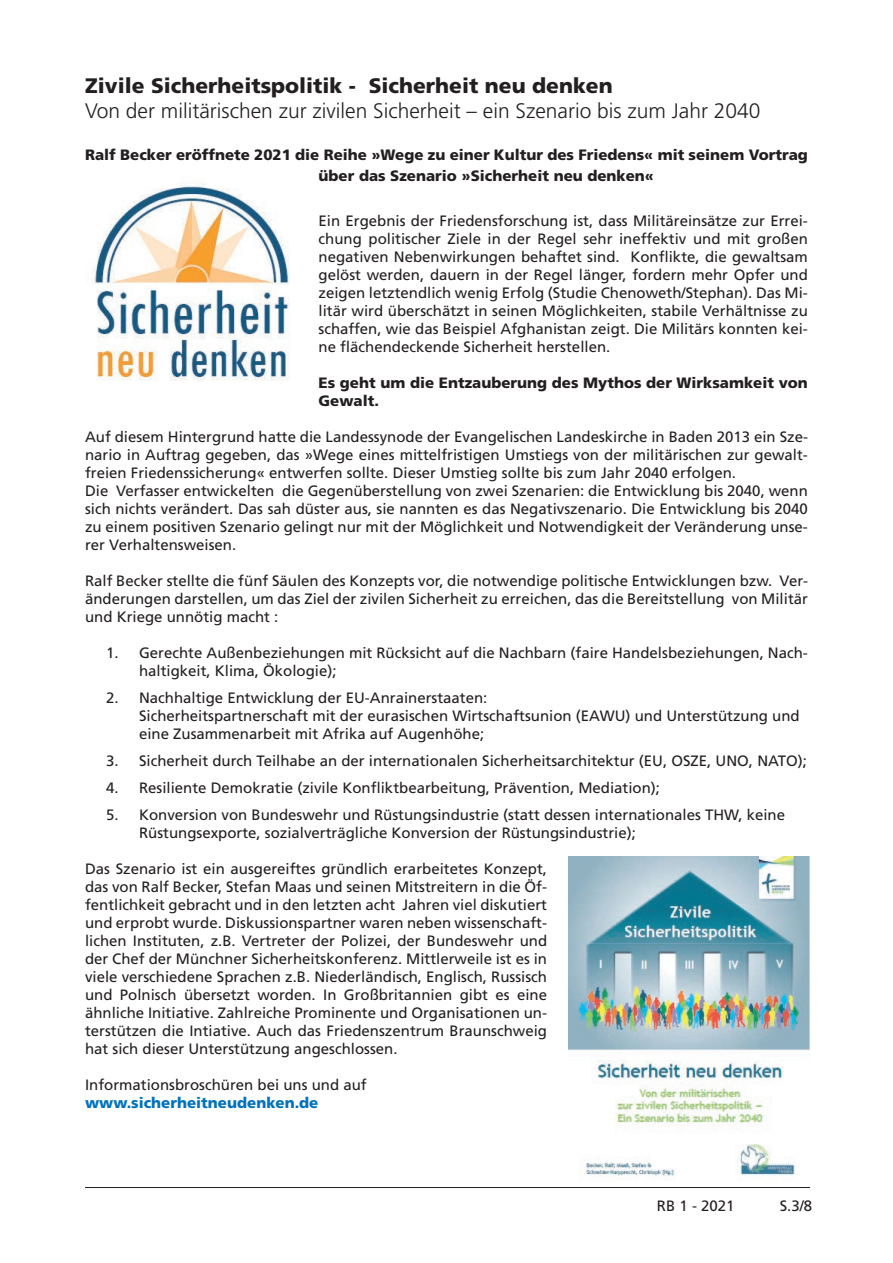
<style>
.page{position:relative;width:893px;height:1263px;background:#fff}
.page>*{position:absolute;margin:0;border:0;box-sizing:border-box;transform-origin:0 0}
.t1{font:300 21px "Frutiger";color:#231f20}
.t2{font:900 21px "Frutiger";color:#231f20}
.t3{font:15px/18px "Frutiger";color:#231f20}
.t4{font:900 15px/21px "Frutiger";color:#231f20}
.t5{font:900 15px "Frutiger";color:#0072bc}
</style>
<div class="page">
<hr style="left:85px;top:1187px;width:725px;height:1px;background:#231f20">
<img style="left:91px;top:182px;width:199px;height:199px">
<img style="left:568px;top:856px;width:242px;height:322px">
<h1 class="t2" style="left:85px;top:73px;width:529px">Zivile Sicherheitspolitik - Sicherheit neu denken</h1>
<h1 class="t1" style="left:85px;top:99px;width:677px">Von der militärischen zur zivilen Sicherheit – ein Szenario bis zum Jahr 2040</h1>
<p class="t4" style="left:319px;top:144px;width:491px;text-indent:-234px">Ralf Becker eröffnete 2021 die Reihe »Wege zu einer Kultur des Friedens« mit seinem Vortrag über das Szenario »Sicherheit neu denken«</p>
<p class="t3" style="left:319px;top:212px;width:491px;text-align:justify">Ein Ergebnis der Friedensforschung ist, dass Militäreinsätze zur Errei&shy;chung politischer Ziele in der Regel sehr ineffektiv und mit großen negativen Nebenwirkungen behaftet sind. Konflikte, die gewaltsam gelöst werden, dauern in der Regel länger, fordern mehr Opfer und zeigen letztendlich wenig Erfolg (Studie Chenoweth/Stephan). Das Mi&shy;litär wird überschätzt in seinen Möglichkeiten, stabile Verhältnisse zu schaffen, wie das Beispiel Afghanistan zeigt. Die Militärs konnten kei&shy;ne flächendeckende Sicherheit herstellen.</p>
<p class="t4" style="left:319px;top:374px;width:491px;line-height:18px">Es geht um die Entzauberung des Mythos der Wirksamkeit von<br>Gewalt.</p>
<p class="t3" style="left:85px;top:428px;width:724px">Auf diesem Hintergrund hatte die Landessynode der Evangelischen Landeskirche in Baden 2013 ein Sze&shy;nario in Auftrag gegeben, das »Wege eines mittelfristigen Umstiegs von der militärischen zur gewalt&shy;freien Friedenssicherung« entwerfen sollte. Dieser Umstieg sollte bis zum Jahr 2040 erfolgen.<br>Die Verfasser entwickelten die Gegenüberstellung von zwei Szenarien: die Entwicklung bis 2040, wenn sich nichts verändert. Das sah düster aus, sie nannten es das Negativszenario. Die Entwicklung bis 2040 zu einem positiven Szenario gelingt nur mit der Möglichkeit und Notwendigkeit der Veränderung unse&shy;rer Verhaltensweisen.</p>
<p class="t3" style="left:85px;top:572px;width:724px;text-align:justify">Ralf Becker stellte die fünf Säulen des Konzepts vor, die notwendige politische Entwicklungen bzw. Ver&shy;änderungen darstellen, um das Ziel der zivilen Sicherheit zu erreichen, das die Bereitstellung von Militär und Kriege unnötig macht :</p>
<p class="t3" style="left:139px;top:644px;width:670px;text-indent:-33px">1. Gerechte Außenbeziehungen mit Rücksicht auf die Nachbarn (faire Handelsbeziehungen, Nach&shy;haltigkeit, Klima, Ökologie);</p>
<p class="t3" style="left:139px;top:689px;width:662px;text-indent:-33px">2. Nachhaltige Entwicklung der EU-Anrainerstaaten:<br>Sicherheitspartnerschaft mit der eurasischen Wirtschaftsunion (EAWU) und Unterstützung und eine Zusammenarbeit mit Afrika auf Augenhöhe;</p>
<p class="t3" style="left:106px;top:752px;width:702px">3. Sicherheit durch Teilhabe an der internationalen Sicherheitsarchitektur (EU, OSZE, UNO, NATO);</p>
<p class="t3" style="left:106px;top:779px;width:555px">4. Resiliente Demokratie (zivile Konfliktbearbeitung, Prävention, Mediation);</p>
<p class="t3" style="left:139px;top:806px;width:647px;text-indent:-33px">5. Konversion von Bundeswehr und Rüstungsindustrie (statt dessen internationales THW, keine<br>Rüstungsexporte, sozialverträgliche Konversion der Rüstungsindustrie);</p>
<p class="t3" style="left:85px;top:860px;width:464px;text-align:justify">Das Szenario ist ein ausgereiftes gründlich erarbeitetes Konzept, das von Ralf Becker, Stefan Maas und seinen Mitstreitern in die Öf&shy;fentlichkeit gebracht und in den letzten acht Jahren viel diskutiert und erprobt wurde. Diskussionspartner waren neben wissenschaft&shy;lichen Instituten, z.B. Vertreter der Polizei, der Bundeswehr und der Chef der Münchner Sicherheitskonferenz. Mittlerweile ist es in viele verschiedene Sprachen z.B. Niederländisch, Englisch, Russisch und Polnisch übersetzt worden. In Großbritannien gibt es eine ähnliche Initiative. Zahlreiche Prominente und Organisationen un&shy;terstützen die Intiative. Auch das Friedenszentrum Braunschweig hat sich dieser Unterstützung angeschlossen.</p>
<p class="t3" style="left:85px;top:1076px;width:283px">Informationsbroschüren bei uns und auf</p>
<p class="t5" style="left:85px;top:1094px;width:235px">www.sicherheitneudenken.de</p>
<p class="t3" style="left:657px;top:1196px;width:79px">RB 1 - 2021</p>
<p class="t3" style="left:780px;top:1196px;width:34px">S.3/8</p>
</div>
